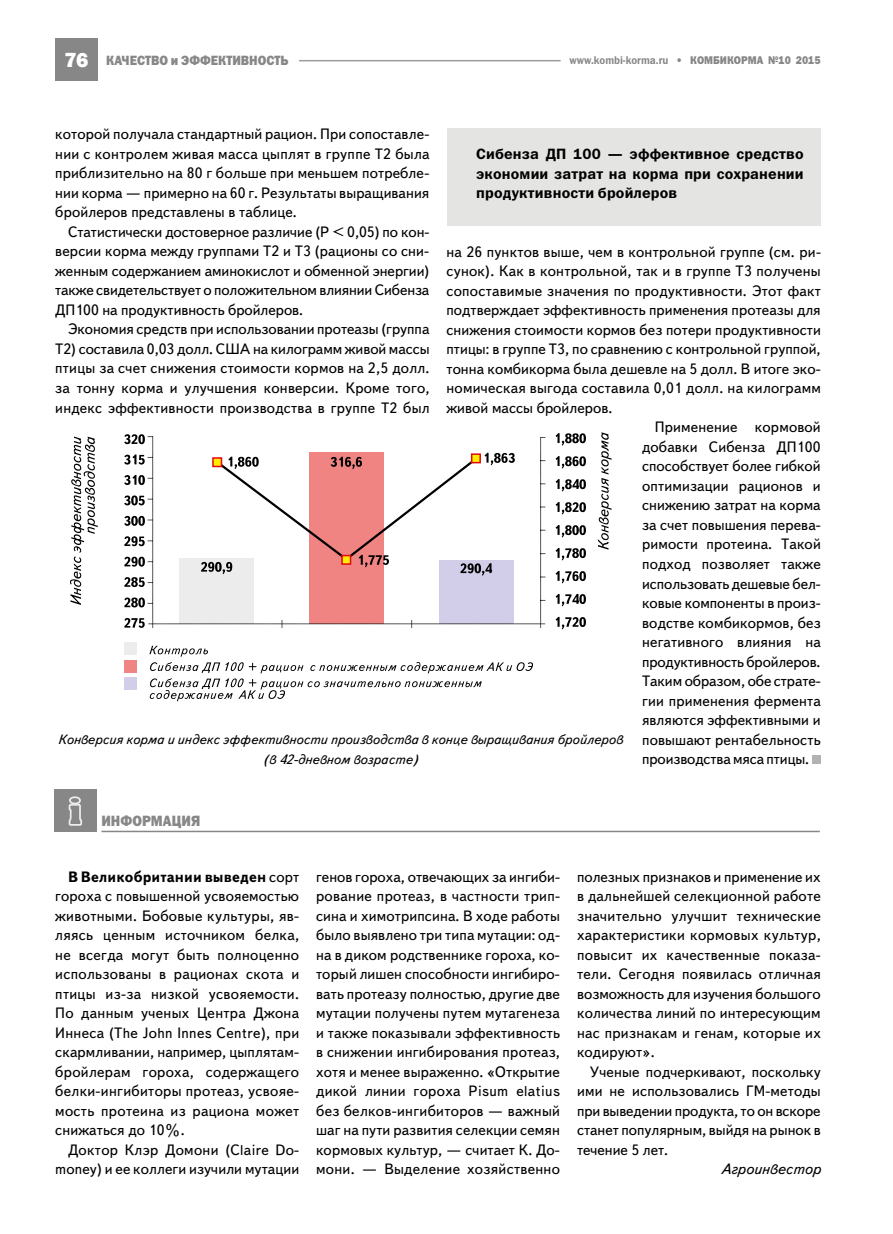
<style>
.page{position:relative;width:893px;height:1234px;background:#fff}
.page>*{position:absolute;margin:0;border:0;box-sizing:border-box;transform-origin:0 0}
.t1{font:15px/19.5px "Text Book C";letter-spacing:.01em;color:#000;text-align:justify}
.t2{font:15px/19.5px "Franklin Gothic Demi C";letter-spacing:.01em;color:#000;text-align:justify}
.t3{font:15px "Text Book C";letter-spacing:-.01em;color:#000}
.t4{font:italic 15px "Text Book C";color:#000}
.t5{font:15px "Franklin Gothic Heavy C";color:#878787;scale:.9 1}
.t6{font:italic 13.5px/19.5px "Text Book C";color:#000;text-align:center}
.t7{font:13.5px "Franklin Gothic Heavy C";color:#878787;scale:.9 1}
.t8{font:11.25px "Franklin Gothic Demi C";color:#878787;scale:.9 1}
.t9{font:11.25px "Franklin Gothic Heavy C";color:#878787;scale:.9 1}
.s1{font-family:"Franklin Gothic";font-weight:800;font-size:21px;color:#fff}
.s2{font-family:"Franklin Gothic Heavy C"}
.s3{font-weight:700}
</style>
<div class="page">
<div style="left:55px;top:39px;width:43px;height:42px;background:#878787"></div>
<hr style="left:299px;top:60px;width:262px;height:1px;background:#9d9c9c">
<div style="left:447px;top:128px;width:374px;height:97px;background:#e4e4e3"></div>
<div style="left:812px;top:755px;width:9px;height:9px;background:#b2b2b2"></div>
<svg style="left:556px;top:433px;width:30px;height:12px"></svg>
<svg style="left:556px;top:456px;width:30px;height:12px"></svg>
<svg style="left:556px;top:502px;width:30px;height:12px"></svg>
<svg style="left:556px;top:525px;width:30px;height:12px"></svg>
<svg style="left:556px;top:548px;width:30px;height:12px"></svg>
<svg style="left:556px;top:571px;width:30px;height:12px"></svg>
<svg style="left:556px;top:594px;width:30px;height:12px"></svg>
<svg style="left:556px;top:616px;width:30px;height:13px"></svg>
<svg style="left:556px;top:479px;width:30px;height:12px"></svg>
<svg style="left:70px;top:436px;width:28px;height:169px"></svg>
<svg style="left:598px;top:432px;width:14px;height:117px"></svg>
<svg style="left:149px;top:645px;width:59px;height:11px"></svg>
<svg style="left:150px;top:662px;width:383px;height:39px"></svg>
<svg style="left:124px;top:434px;width:422px;height:193px"></svg>
<div style="left:124px;top:642px;width:12px;height:13px;background:#ececec"></div>
<div style="left:124px;top:660px;width:12px;height:13px;background:#f08482"></div>
<div style="left:124px;top:676px;width:12px;height:13px;background:#d2cde8"></div>
<div style="left:54px;top:789px;width:43px;height:43px;background:#878787"></div>
<svg style="left:68px;top:796px;width:14px;height:29px"></svg>
<hr style="left:101px;top:830px;width:719px;height:2px;background:#878787">
<p class="t7" style="left:65px;top:53px;width:250px"><span class="s1">76</span> качество и эффективность</p>
<p class="t8" style="left:569px;top:54px;width:176px">www.kombi-korma.ru <span class="s2">• КОМБИКО</span></p>
<p class="t9" style="left:741px;top:54px;width:90px">РМА №10 2015</p>
<p class="t1" style="left:55px;top:125px;width:376px">которой получала стандартный рацион. При сопоставле&shy;нии с контролем живая масса цыплят в группе Т2 была приблизительно на 80 г больше при меньшем потребле&shy;нии корма — примерно на 60 г. Результаты выращивания бройлеров представлены в таблице.</p>
<p class="t1" style="left:55px;top:222px;width:376px;text-indent:13px">Статистически достоверное различие (Р &lt; 0,05) по кон&shy;версии корма между группами Т2 и Т3 (рационы со сни&shy;женным содержанием аминокислот и обменной энергии) также свидетельствует о положительном влиянии Сибенза ДП100 на продуктивность бройлеров.</p>
<p class="t1" style="left:55px;top:320px;width:376px;text-indent:13px">Экономия средств при использовании протеазы (группа Т2) составила 0,03 долл. США на килограмм живой массы птицы за счет снижения стоимости кормов на 2,5 долл. за тонну корма и улучшения конверсии. Кроме того, индекс эффективности производства в группе Т2 был</p>
<p class="t2" style="left:476px;top:144px;width:329px">Сибенза ДП 100 — эффективное средство экономии затрат на корма при сохранении продуктивности бройлеров</p>
<p class="t1" style="left:446px;top:242px;width:376px">на 26 пунктов выше, чем в контрольной группе (см. ри-</p>
<p class="t1" style="left:446px;top:261px;width:376px">сунок). Как в контрольной, так и в группе Т3 получены</p>
<p class="t1" style="left:446px;top:281px;width:376px">сопоставимые значения по продуктивности. Этот факт</p>
<p class="t1" style="left:446px;top:300px;width:376px">подтверждает эффективность применения протеазы для</p>
<p class="t1" style="left:446px;top:320px;width:376px">снижения стоимости кормов без потери продуктивности</p>
<p class="t1" style="left:446px;top:339px;width:376px">птицы: в группе Т3, по сравнению с контрольной группой,</p>
<p class="t1" style="left:446px;top:359px;width:376px">тонна комбикорма была дешевле на 5 долл. В итоге эко-</p>
<p class="t1" style="left:446px;top:378px;width:376px">номическая выгода составила 0,01 долл. на килограмм</p>
<p class="t1" style="left:446px;top:398px;width:168px">живой массы бройлеров.</p>
<p class="t1" style="left:655px;top:417px;width:167px">Применение кормовой</p>
<p class="t1" style="left:642px;top:437px;width:180px">добавки Сибенза ДП100</p>
<p class="t1" style="left:642px;top:456px;width:180px">способствует более гибкой</p>
<p class="t1" style="left:642px;top:476px;width:180px">оптимизации рационов и</p>
<p class="t1" style="left:642px;top:495px;width:180px">снижению затрат на корма</p>
<p class="t1" style="left:642px;top:515px;width:180px">за счет повышения перева-</p>
<p class="t1" style="left:642px;top:534px;width:180px">римости протеина. Такой</p>
<p class="t1" style="left:642px;top:554px;width:180px">подход позволяет также</p>
<p class="t1" style="left:642px;top:573px;width:180px">использовать дешевые бел-</p>
<p class="t1" style="left:642px;top:593px;width:180px">ковые компоненты в произ-</p>
<p class="t1" style="left:642px;top:612px;width:180px">водстве комбикормов, без</p>
<p class="t1" style="left:642px;top:632px;width:180px">негативного влияния на</p>
<p class="t3" style="left:642px;top:653px;width:180px">продуктивность бройлеров.</p>
<p class="t1" style="left:642px;top:671px;width:180px">Таким образом, обе страте-</p>
<p class="t1" style="left:642px;top:690px;width:180px">гии применения фермента</p>
<p class="t1" style="left:642px;top:710px;width:180px">являются эффективными и</p>
<p class="t1" style="left:642px;top:729px;width:180px">повышают рентабельность</p>
<p class="t1" style="left:642px;top:749px;width:169px">производства мяса птицы.</p>
<p class="t6" style="left:58px;top:730px;width:566px">Конверсия корма и индекс эффективности производства в конце выращивания бройлеров (в 42-дневном возрасте)</p>
<p class="t5" style="left:101px;top:812px;width:112px">информация</p>
<p class="t1" style="left:55px;top:866px;width:245px;text-indent:13px"><span class="s3">В Великобритании выведен</span> сорт гороха с повышенной усвояемостью животными. Бобовые культуры, яв&shy;ляясь ценным источником белка, не всегда могут быть полноценно использованы в рационах скота и птицы из-за низкой усвояемости.<br>По данным ученых Центра Джона Иннеса (The John Innes Centre), при скармливании, например, цыплятам&shy;бройлерам гороха, содержащего белки-ингибиторы протеаз, усвояе&shy;мость протеина из рациона может снижаться до 10%.</p>
<p class="t1" style="left:55px;top:1139px;width:245px;text-align:right">Доктор Клэр Домони (Claire Do&shy;money) и ее коллеги изучили мутации</p>
<p class="t1" style="left:316px;top:866px;width:245px">генов гороха, отвечающих за ингиби&shy;рование протеаз, в частности трип&shy;сина и химотрипсина. В ходе работы было выявлено три типа мутации: од&shy;на в диком родственнике гороха, ко&shy;торый лишен способности ингибиро&shy;вать протеазу полностью, другие две мутации получены путем мутагенеза и также показывали эффективность в снижении ингибирования протеаз, хотя и менее выраженно. «Открытие дикой линии гороха Pisum elatius без белков-ингибиторов — важный шаг на пути развития селекции семян кормовых культур, — считает К. До&shy;мони. — Выделение хозяйственно</p>
<p class="t1" style="left:577px;top:866px;width:245px">полезных признаков и применение их в дальнейшей селекционной работе значительно улучшит технические характеристики кормовых культур, повысит их качественные показа&shy;тели. Сегодня появилась отличная возможность для изучения большого количества линий по интересующим нас признакам и генам, которые их кодируют».</p>
<p class="t1" style="left:577px;top:1061px;width:245px;text-indent:13px">Ученые подчеркивают, поскольку ими не использовались ГМ-методы при выведении продукта, то он вскоре станет популярным, выйдя на рынок в течение 5 лет.</p>
<p class="t4" style="left:721px;top:1160px;width:101px">Агроинвестор</p>
</div>
